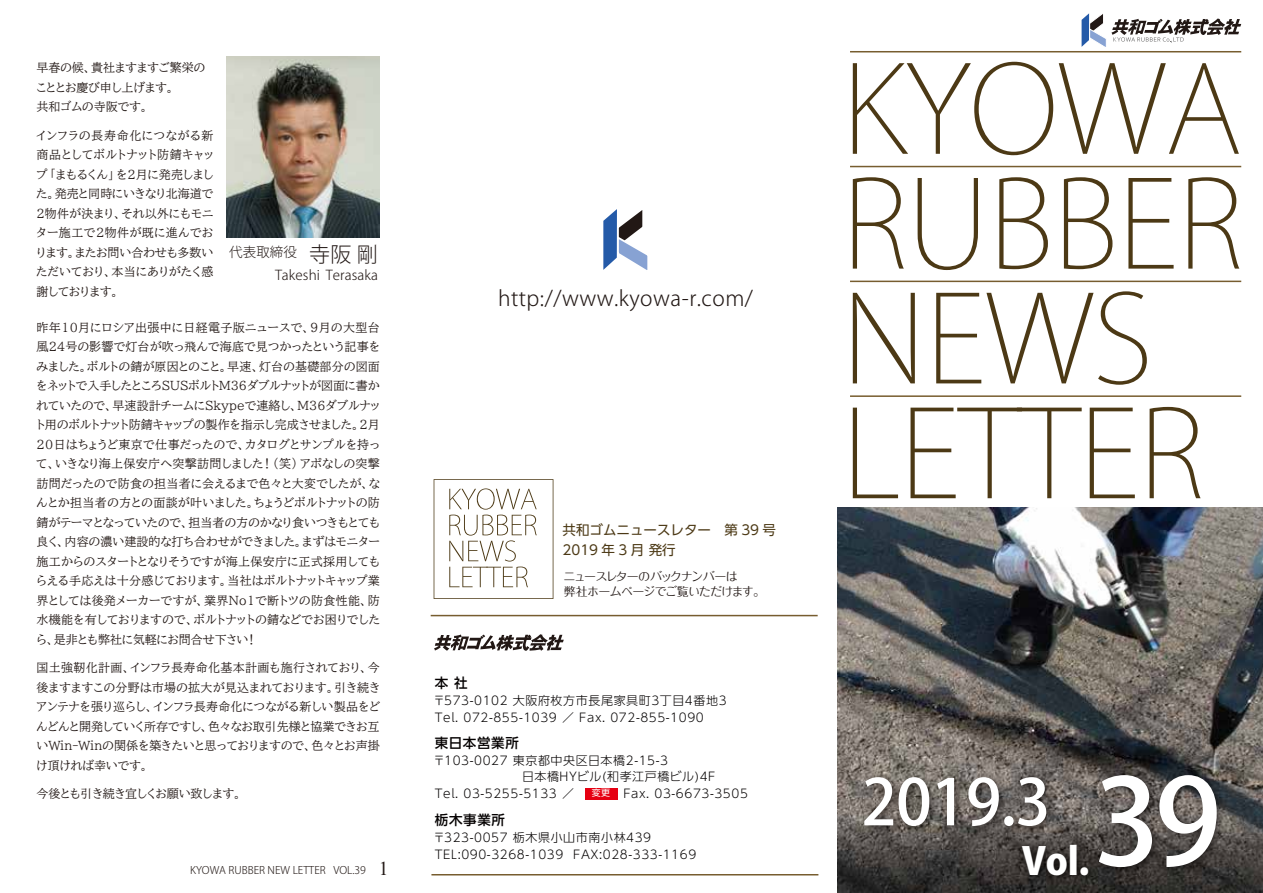
<style>
.page{position:relative;width:1263px;height:893px;background:#fff}
.page>*{position:absolute;margin:0;border:0;box-sizing:border-box;transform-origin:0 0}
.t1{font:500 118.5px "Koz Go Pr 6 N";color:#fff}
.t2{font:500 63px "Koz Go Pr 6 N";color:#fff}
.t3{font:800 37.5px "Koz Go Pr 6 N";color:#fff}
.t4{font:300 21px "Koz Go Pr 6 N";letter-spacing:.025em;color:#221815}
.t5{font:13.5px/19.5px "UD Shin Go Pro";color:#4c3915}
.t6{font:300 13.5px/22.6px "Koz Go Pr 6 N";letter-spacing:.01em;color:#221815;text-align:right}
.t7{font:500 13.5px "UD Shin Go Pro";letter-spacing:.05em;color:#040000}
.t8{font:500 12px/19.5px "TBUD Min Std";letter-spacing:-.05em;color:#221815;text-align:justify}
.t9{font:300 12px/16.5px "UD Shin Go Pro";letter-spacing:.05em;color:#040000}
.t10{font:12px/15px "Maru Fo Pro";letter-spacing:-.075em;color:#221815}
.t11{font:500 12px "TBUD Min Std";letter-spacing:-.07em;color:#221815}
.t12{font:300 10.5px "Koz Go Pr 6 N";color:#221815}
.s1{font-size:21px}
.s2{font-weight:400;font-size:9px;color:#fff}
.s3{font-family:"Times New Roman";font-weight:400;font-size:19.5px}
</style>
<div class="page">
<img style="left:838px;top:507px;width:425px;height:386px">
<svg style="left:1081px;top:13px;width:160px;height:34px"></svg>
<hr style="left:850px;top:51px;width:391px;height:1px;background:#775d2f">
<hr style="left:850px;top:166px;width:391px;height:1px;background:#775d2f">
<hr style="left:850px;top:281px;width:391px;height:1px;background:#775d2f">
<hr style="left:850px;top:395px;width:391px;height:2px;background:#775d2f">
<svg style="left:853px;top:293px;width:62px;height:90px"></svg>
<svg style="left:936px;top:291px;width:211px;height:94px"></svg>
<svg style="left:853px;top:408px;width:45px;height:90px"></svg>
<svg style="left:910px;top:408px;width:172px;height:90px"></svg>
<svg style="left:1090px;top:408px;width:45px;height:90px"></svg>
<svg style="left:1149px;top:407px;width:51px;height:91px"></svg>
<svg style="left:853px;top:62px;width:200px;height:93px"></svg>
<svg style="left:1059px;top:63px;width:180px;height:91px"></svg>
<svg style="left:853px;top:177px;width:51px;height:92px"></svg>
<svg style="left:918px;top:178px;width:60px;height:92px"></svg>
<svg style="left:999px;top:177px;width:49px;height:92px"></svg>
<svg style="left:1064px;top:177px;width:48px;height:92px"></svg>
<svg style="left:1128px;top:178px;width:45px;height:91px"></svg>
<svg style="left:1188px;top:177px;width:51px;height:92px"></svg>
<img style="left:227px;top:57px;width:153px;height:181px">
<img style="left:850px;top:759px;width:216px;height:105px">
<img style="left:1083px;top:750px;width:150px;height:143px">
<img style="left:1011px;top:830px;width:94px;height:63px">
<svg style="left:603px;top:209px;width:45px;height:61px"></svg>
<div style="left:585px;top:788px;width:33px;height:11px;background:#e60012"></div>
<hr style="left:431px;top:615px;width:387px;height:1px;background:#775d2f">
<svg style="left:434px;top:479px;width:119px;height:120px"></svg>
<svg style="left:434px;top:634px;width:130px;height:17px"></svg>
<hr style="left:431px;top:874px;width:387px;height:1px;background:#775d2f">
<p class="t8" style="left:35px;top:58px;width:172px;text-align:left">早春の候、貴社ますますご繁栄のこととお慶び申し上げます。<br>共和ゴムの寺阪です。</p>
<p class="t8" style="left:35px;top:125px;width:181px">インフラの長寿命化につながる新商品としてボルトナット防錆キャップ「まもるくん」を2月に発売しました。発売と同時にいきなり北海道で2物件が決まり、それ以外にもモニター施工で2物件が既に進んでおります。またお問い合わせも多数いただいており、本当にありがたく感謝しております。</p>
<p class="t8" style="left:34px;top:317px;width:348px">昨年10月にロシア出張中に日経電子版ニュースで、9月の大型台風24号の影響で灯台が吹っ飛んで海底で見つかったという記事をみました。ボルトの錆が原因とのこと。早速、灯台の基礎部分の図面をネットで入手したところSUSボルトM36ダブルナットが図面に書かれていたので、早速設計チームにSkypeで連絡し、M36ダブルナット用のボルトナット防錆キャップの製作を指示し完成させました。2月20日はちょうど東京で仕事だったので、カタログとサンプルを持って、いきなり海上保安庁へ突撃訪問しました！（笑）アポなしの突撃訪問だったので防食の担当者に会えるまで色々と大変でしたが、なんとか担当者の方との面談が叶いました。ちょうどボルトナットの防錆がテーマとなっていたので、担当者の方のかなり食いつきもとても良く、内容の濃い建設的な打ち合わせができました。まずはモニター施工からのスタートとなりそうですが海上保安庁に正式採用してもらえる手応えは十分感じております。当社はボルトナットキャップ業界としては後発メーカーですが、業界No1で断トツの防食性能、防水機能を有しておりますので、ボルトナットの錆などでお困りでしたら、是非とも弊社に気軽にお問合せ下さい！</p>
<p class="t8" style="left:36px;top:658px;width:347px">国土強靭化計画、インフラ長寿命化基本計画も施行されており、今後ますますこの分野は市場の拡大が見込まれております。引き続きアンテナを張り巡らし、インフラ長寿命化につながる新しい製品をどんどんと開発していく所存ですし、色々なお取引先様と協業できお互いWin-Winの関係を築きたいと思っておりますので、色々とお声掛け頂ければ幸いです。</p>
<p class="t11" style="left:36px;top:784px;width:211px">今後とも引き続き宜しくお願い致します。</p>
<h2 class="t2" style="left:861px;top:767px;width:191px">2019.3</h2>
<h3 class="t3" style="left:1022px;top:840px;width:69px">Vol.</h3>
<p class="t6" style="left:229px;top:241px;width:150px">代表取締役 <span class="s1">寺阪 剛<br></span>Takeshi Terasaka</p>
<h3 class="t4" style="left:498px;top:286px;width:257px">http://www.kyowa-r.com/</h3>
<p class="t5" style="left:562px;top:520px;width:215px">共和ゴムニュースレター　第 39 号<br>2019 年 3 月 発行</p>
<p class="t10" style="left:563px;top:567px;width:203px">ニュースレターのバックナンバーは<br>弊社ホームページでご覧いただけます。</p>
<p class="t7" style="left:435px;top:672px;width:34px">本 社</p>
<p class="t9" style="left:433px;top:692px;width:295px">〒573-0102 大阪府枚方市長尾家具町3丁目4番地3<br>Tel. 072-855-1039 ／ Fax. 072-855-1090</p>
<p class="t7" style="left:435px;top:732px;width:86px">東日本営業所</p>
<p class="t9" style="left:433px;top:752px;width:236px">〒103-0027 東京都中央区日本橋2-15-3</p>
<p class="t9" style="left:522px;top:768px;width:195px">日本橋HYビル(和孝江戸橋ビル)4F</p>
<p class="t9" style="left:435px;top:785px;width:314px">Tel. 03-5255-5133 ／ 　<span class="s2">変更</span>　Fax. 03-6673-3505</p>
<p class="t7" style="left:435px;top:809px;width:72px">栃木事業所</p>
<p class="t9" style="left:433px;top:829px;width:264px">〒323-0057 栃木県小山市南小林439<br>TEL:090-3268-1039 FAX:028-333-1169</p>
<p class="t12" style="left:190px;top:864px;width:200px">KYOWA RUBBER NEW LETTER VOL.39 <span class="s3">1</span></p>
<h1 class="t1" style="left:1094px;top:755px;width:129px">39</h1>
</div>
